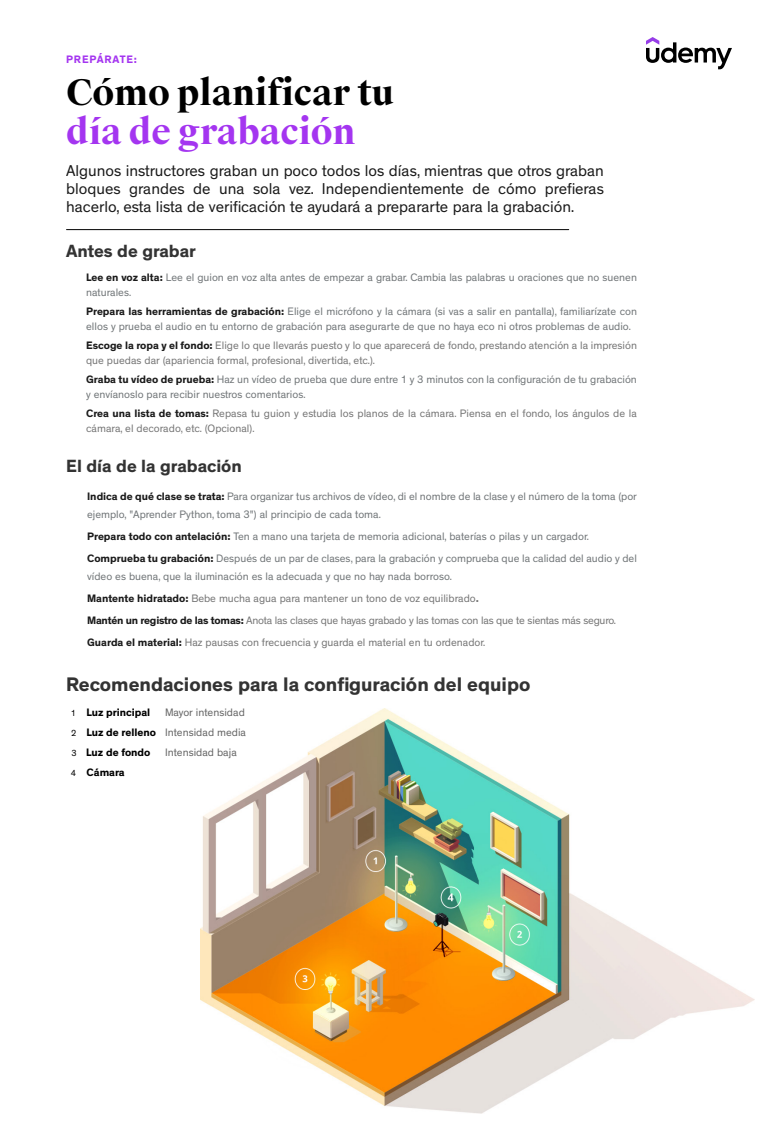
<style>
.page{position:relative;width:768px;height:1140px;background:#fff}
.page>*{position:absolute;margin:0;border:0;box-sizing:border-box;transform-origin:0 0}
.t1{font:700 35px "Suisse Works";color:#000}
.t2{font:700 35px "Suisse Works";color:#a435f0}
.t3{font:700 20px "Theinhardt";color:#333}
.t4{font:700 18px "Theinhardt";color:#333}
.t5{font:16px/18px "Theinhardt";color:#000;text-align:justify}
.t6{font:11px/15px "Theinhardt";color:#616669}
.t7{font:11px/22px "Theinhardt";color:#666}
.t8{font:700 11px "Theinhardt";color:#000}
.t9{font:700 11px "Theinhardt";letter-spacing:.08em;color:#a435f0}
.t10{font:9px "Theinhardt";color:#000}
.s1{font-weight:700;color:#000}
.s2{color:#616669}
.s3{font-weight:700}
</style>
<div class="page">
<img style="left:200px;top:709px;width:554px;height:404px">
<hr style="left:67px;top:229px;width:502px;height:1px;background:#000">
<svg style="left:646px;top:37px;width:86px;height:32px"></svg>
<p class="t9" style="left:66px;top:52px;width:73px">PREPÁRATE:</p>
<h1 class="t1" style="left:66px;top:71px;width:330px">Cómo planificar tu</h1>
<h1 class="t2" style="left:66px;top:110px;width:291px">día de grabación</h1>
<h3 class="t5" style="left:66px;top:162px;width:539px">Algunos instructores graban un poco todos los días, mientras que otros graban bloques grandes de una sola vez. Independientemente de cómo prefieras hacerlo, esta lista de verificación te ayudará a prepararte para la grabación.</h3>
<h3 class="t4" style="left:66px;top:240px;width:131px">Antes de grabar</h3>
<p class="t6" style="left:86px;top:270px;width:552px"><span class="s1">Lee en voz alta:</span> Lee el guion en voz alta antes de empezar a grabar. Cambia las palabras u oraciones que no suenen naturales.</p>
<p class="t6" style="left:86px;top:304px;width:552px"><span class="s1">Prepara las herramientas de grabación:</span> Elige el micrófono y la cámara (si vas a salir en pantalla), familiarízate con ellos y prueba el audio en tu entorno de grabación para asegurarte de que no haya eco ni otros problemas de audio.</p>
<p class="t7" style="left:86px;top:338px;width:552px;line-height:15px"><span class="s1">Escoge la ropa y el fondo:</span> Elige lo que llevarás puesto y lo que aparecerá de fondo, prestando atención a la impresión que puedas dar (apariencia formal, profesional, divertida, etc.).</p>
<p class="t6" style="left:86px;top:372px;width:552px"><span class="s1">Graba tu vídeo de prueba:</span> Haz un vídeo de prueba que dure entre 1 y 3 minutos con la configuración de tu grabación y envíanoslo para recibir nuestros comentarios.</p>
<p class="t7" style="left:86px;top:406px;width:552px;line-height:15px"><span class="s1">Crea una lista de tomas:</span> Repasa tu guion y estudia los planos de la cámara. Piensa en el fondo, los ángulos de la cámara, el decorado, etc. (Opcional).</p>
<h3 class="t4" style="left:66px;top:455px;width:177px">El día de la grabación</h3>
<p class="t6" style="left:87px;top:488px;width:551px;line-height:18px"><span class="s1">Indica de qué clase se trata:</span> Para organizar tus archivos de vídeo, di el nombre de la clase y el número de la toma (por ejemplo, "Aprender Python, toma 3") al principio de cada toma.</p>
<p class="t6" style="left:87px;top:526px;width:551px;line-height:22px"><span class="s1">Prepara todo con antelación:</span> Ten a mano una tarjeta de memoria adicional, baterías o pilas y un cargador.<br><span class="s1">Comprueba tu grabación:</span> Después de un par de clases, para la grabación y comprueba que la calidad del audio y del</p>
<p class="t7" style="left:87px;top:566px;width:530px"><span class="s2">vídeo es buena, que la iluminación es la adecuada y que no hay nada borroso.<br></span><span class="s1">Mantente hidratado:</span> Bebe mucha agua para mantener un tono de voz equilibrado<span class="s3">.<br></span><span class="s1">Mantén un registro de las tomas:</span> Anota las clases que hayas grabado y las tomas con las que te sientas más seguro.<br><span class="s1">Guarda el material:</span> Haz pausas con frecuencia y guarda el material en tu ordenador.</p>
<h2 class="t3" style="left:66px;top:671px;width:466px">Recomendaciones para la configuración del equipo</h2>
<p class="t10" style="left:71px;top:708px;width:7px">1</p>
<p class="t10" style="left:71px;top:728px;width:7px">2</p>
<p class="t10" style="left:71px;top:748px;width:7px">3</p>
<p class="t10" style="left:71px;top:768px;width:7px">4</p>
<p class="t8" style="left:86px;top:706px;width:65px">Luz principal</p>
<p class="t7" style="left:165px;top:702px;width:81px">Mayor intensidad</p>
<p class="t8" style="left:86px;top:725px;width:71px">Luz de relleno</p>
<p class="t8" style="left:87px;top:765px;width:40px">Cámara</p>
<p class="t8" style="left:86px;top:746px;width:66px">Luz de fondo</p>
<p class="t7" style="left:165px;top:722px;width:82px">Intensidad media</p>
<p class="t7" style="left:165px;top:742px;width:73px">Intensidad baja</p>
</div>
